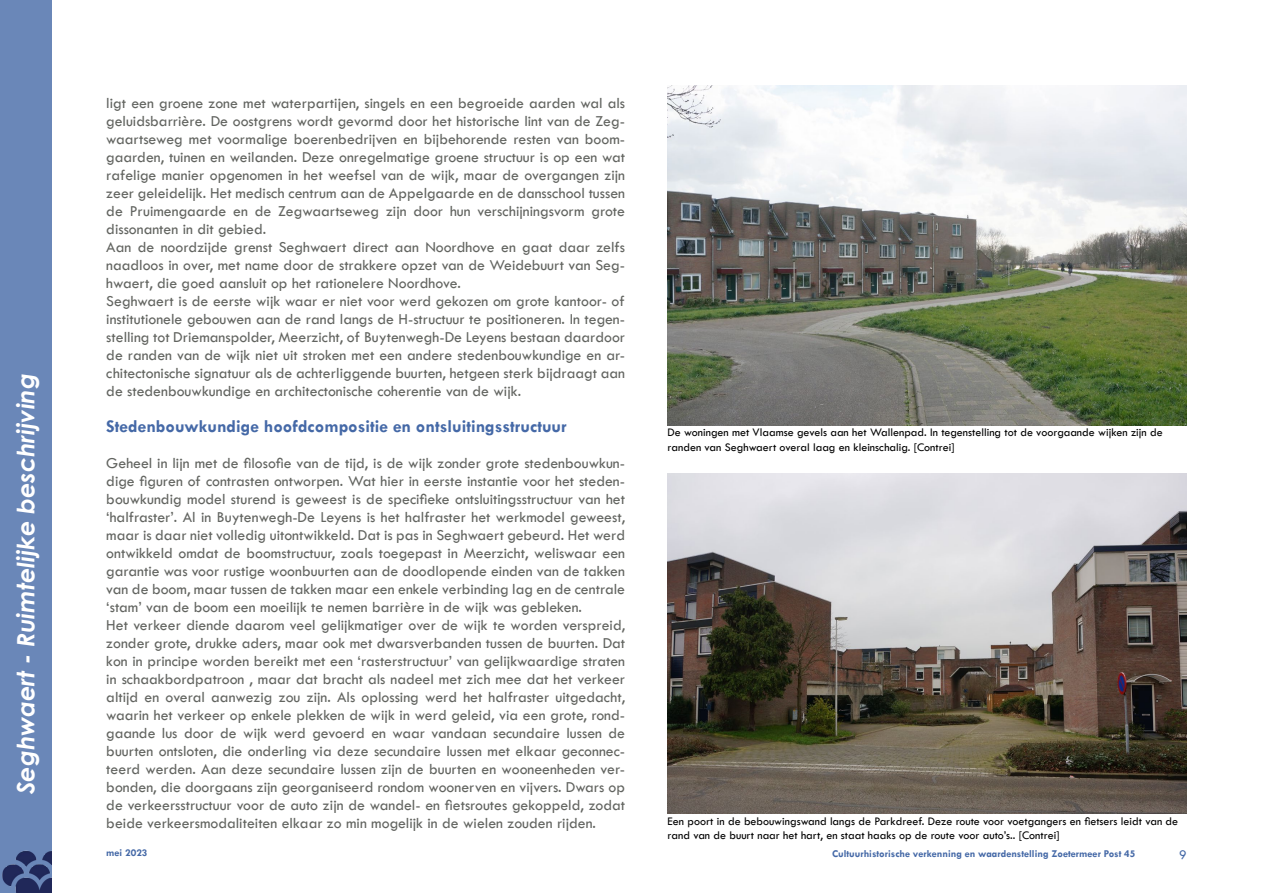
<style>
.page{position:relative;width:1263px;height:893px;background:#fff}
.page>*{position:absolute;margin:0;border:0;box-sizing:border-box;transform-origin:0 0}
.t1{font:italic 700 24px "Century Gothic";color:#fff}
.t2{font:700 18px "Tw Cen";color:#4569a7}
.t3{font:500 15.75px/18px "Tw Cen";color:#626460}
.t4{font:500 13.5px "Tw Cen";color:#4569a7}
.t5{font:500 12px/14.4px "Tw Cen";color:#000}
.t6{font:700 10.5px "Tw Cen";color:#4569a7}
</style>
<div class="page">
<div style="left:0;top:0;width:51px;height:893px;background:#6a87b8"></div>
<img style="left:2px;top:850px;width:49px;height:43px">
<img style="left:668px;top:85px;width:518px;height:340px">
<img style="left:668px;top:473px;width:518px;height:340px">
<h1 class="t1" style="left:8px;top:794px;width:422px;rotate:-90deg">Seghwaert - Ruimtelijke beschrijving</h1>
<p class="t3" style="left:106px;top:94px;width:520px">ligt een groene zone met waterpartijen, singels en een begroeide aarden wal als geluidsbarrière. De oostgrens wordt gevormd door het historische lint van de Zeg&shy;waartseweg met voormalige boerenbedrijven en bijbehorende resten van boom&shy;gaarden, tuinen en weilanden. Deze onregelmatige groene structuur is op een wat rafelige manier opgenomen in het weefsel van de wijk, maar de overgangen zijn zeer geleidelijk. Het medisch centrum aan de Appelgaarde en de dansschool tussen de Pruimengaarde en de Zegwaartseweg zijn door hun verschijningsvorm grote dissonanten in dit gebied.<br>Aan de noordzijde grenst Seghwaert direct aan Noordhove en gaat daar zelfs naadloos in over, met name door de strakkere opzet van de Weidebuurt van Seg&shy;hwaert, die goed aansluit op het rationelere Noordhove.<br>Seghwaert is de eerste wijk waar er niet voor werd gekozen om grote kantoor- of institutionele gebouwen aan de rand langs de H-structuur te positioneren. In tegen&shy;stelling tot Driemanspolder, Meerzicht, of Buytenwegh-De Leyens bestaan daardoor de randen van de wijk niet uit stroken met een andere stedenbouwkundige en ar&shy;chitectonische signatuur als de achterliggende buurten, hetgeen sterk bijdraagt aan de stedenbouwkundige en architectonische coherentie van de wijk.</p>
<p class="t2" style="left:106px;top:415px;width:462px">Stedenbouwkundige hoofdcompositie en ontsluitingsstructuur</p>
<p class="t3" style="left:106px;top:454px;width:520px">Geheel in lijn met de filosofie van de tijd, is de wijk zonder grote stedenbouwkun&shy;dige figuren of contrasten ontworpen. Wat hier in eerste instantie voor het steden&shy;bouwkundig model sturend is geweest is de specifieke ontsluitingsstructuur van het ‘halfraster’. Al in Buytenwegh-De Leyens is het halfraster het werkmodel geweest, maar is daar niet volledig uitontwikkeld. Dat is pas in Seghwaert gebeurd. Het werd ontwikkeld omdat de boomstructuur, zoals toegepast in Meerzicht, weliswaar een garantie was voor rustige woonbuurten aan de doodlopende einden van de takken van de boom, maar tussen de takken maar een enkele verbinding lag en de centrale ‘stam’ van de boom een moeilijk te nemen barrière in de wijk was gebleken.<br>Het verkeer diende daarom veel gelijkmatiger over de wijk te worden verspreid, zonder grote, drukke aders, maar ook met dwarsverbanden tussen de buurten. Dat kon in principe worden bereikt met een ‘rasterstructuur’ van gelijkwaardige straten in schaakbordpatroon , maar dat bracht als nadeel met zich mee dat het verkeer altijd en overal aanwezig zou zijn. Als oplossing werd het halfraster uitgedacht, waarin het verkeer op enkele plekken de wijk in werd geleid, via een grote, rond&shy;gaande lus door de wijk werd gevoerd en waar vandaan secundaire lussen de buurten ontsloten, die onderling via deze secundaire lussen met elkaar geconnec&shy;teerd werden. Aan deze secundaire lussen zijn de buurten en wooneenheden ver&shy;bonden, die doorgaans zijn georganiseerd rondom woonerven en vijvers. Dwars op de verkeersstructuur voor de auto zijn de wandel- en fietsroutes gekoppeld, zodat beide verkeersmodaliteiten elkaar zo min mogelijk in de wielen zouden rijden.</p>
<p class="t5" style="left:668px;top:425px;width:497px">De woningen met Vlaamse gevels aan het Wallenpad. In tegenstelling tot de voorgaande wijken zijn de randen van Seghwaert overal laag en kleinschalig. [Contrei]</p>
<p class="t5" style="left:668px;top:813px;width:512px">Een poort in de bebouwingswand langs de Parkdreef. Deze route voor voetgangers en fietsers leidt van de rand van de buurt naar het hart, en staat haaks op de route voor auto’s.. [Contrei]</p>
<p class="t6" style="left:106px;top:846px;width:43px">mei 2023</p>
<p class="t6" style="left:832px;top:847px;width:305px">Cultuurhistorische verkenning en waardenstelling Zoetermeer Post 45</p>
<p class="t4" style="left:1179px;top:847px;width:9px">9</p>
</div>
